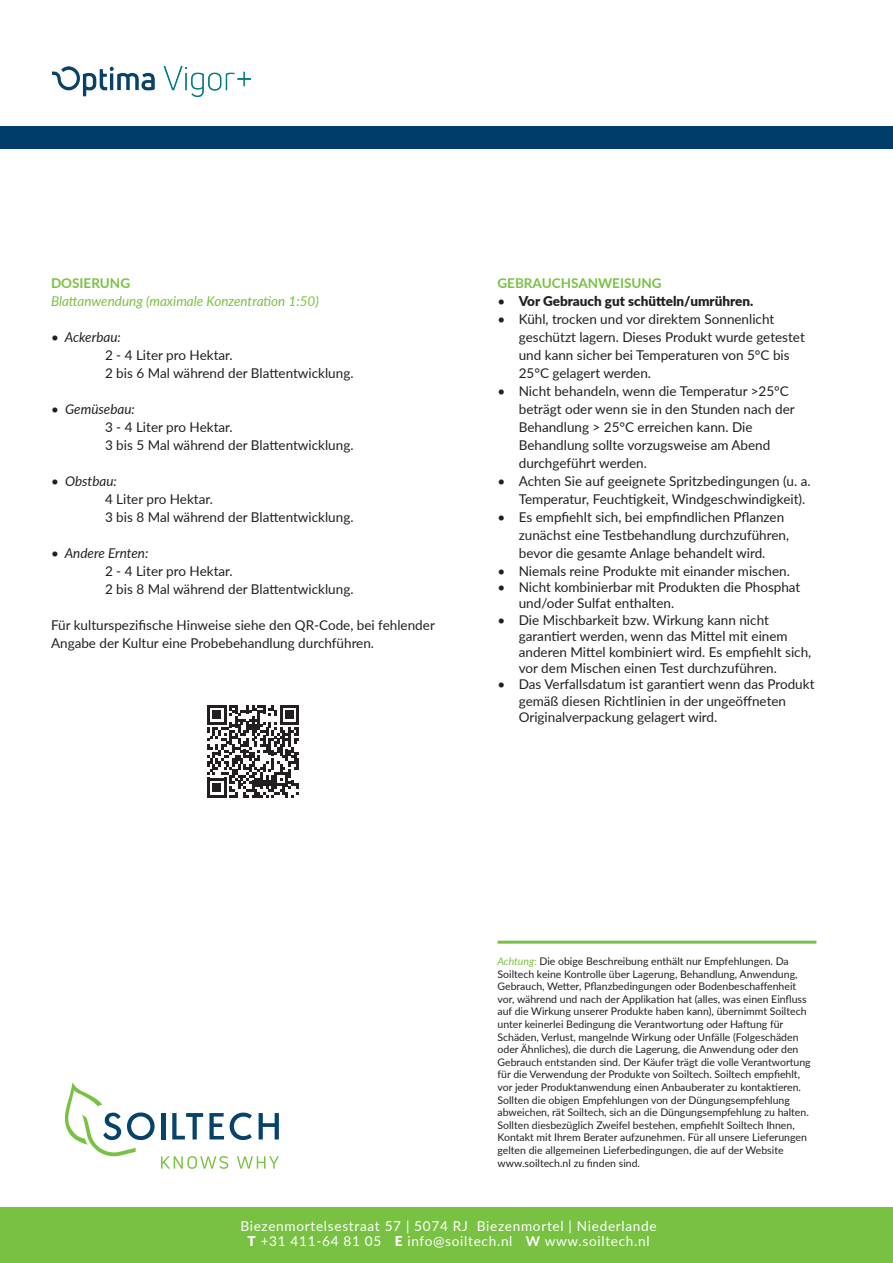
<style>
.page{position:relative;width:893px;height:1263px;background:#fff}
.page>*{position:absolute;margin:0;border:0;box-sizing:border-box;transform-origin:0 0}
.t1{font:13.65px "Lato";letter-spacing:.05em;color:#fff}
.t2{font:13.5px/18px "Lato";color:#231f20}
.t3{font:italic 13.5px "Lato";color:#231f20}
.t4{font:italic 13.5px "Lato";color:#79c142}
.t5{font:900 13.5px "Lato";color:#231f20}
.t6{font:700 13.5px "Lato";color:#79c142}
.t7{font:10.5px/12.6px "Lato";color:#231f20}
.s1{font-weight:400}
.s2{font-style:italic;color:#79c142}
.s3{color:#79c142}
.s4{font-weight:900}
.s5{font-weight:700}
</style>
<div class="page">
<div style="left:0;top:1208px;width:893px;height:55px;background:#79c142"></div>
<hr style="left:497px;top:941px;width:319px;height:3px;background:#79c142">
<div style="left:0;top:126px;width:893px;height:23px;background:#003d6a"></div>
<svg style="left:64px;top:1082px;width:215px;height:87px"></svg>
<img style="left:52px;top:67px;width:199px;height:30px">
<svg style="left:207px;top:705px;width:92px;height:92px"></svg>
<p class="t6" style="left:51px;top:273px;width:81px">DOSIERUNG</p>
<p class="t4" style="left:51px;top:291px;width:269px">Blattanwendung (maximale Konzentration 1:50)</p>
<p class="t3" style="left:51px;top:327px;width:71px">• Ackerbau:</p>
<p class="t2" style="left:105px;top:346px;width:129px">2 - 4 Liter pro Hektar.</p>
<p class="t2" style="left:105px;top:364px;width:250px">2 bis 6 Mal während der Blattentwicklung.</p>
<p class="t3" style="left:51px;top:399px;width:85px">• Gemüsebau:</p>
<p class="t2" style="left:105px;top:418px;width:129px">3 - 4 Liter pro Hektar.</p>
<p class="t2" style="left:105px;top:436px;width:250px">3 bis 5 Mal während der Blattentwicklung.</p>
<p class="t3" style="left:51px;top:471px;width:67px">• Obstbau:</p>
<p class="t2" style="left:105px;top:490px;width:109px">4 Liter pro Hektar.</p>
<p class="t2" style="left:105px;top:508px;width:250px">3 bis 8 Mal während der Blattentwicklung.</p>
<p class="t3" style="left:51px;top:543px;width:99px">• Andere Ernten:</p>
<p class="t2" style="left:105px;top:562px;width:129px">2 - 4 Liter pro Hektar.</p>
<p class="t2" style="left:105px;top:580px;width:250px">2 bis 8 Mal während der Blattentwicklung.</p>
<p class="t2" style="left:51px;top:616px;width:385px">Für kulturspezifische Hinweise siehe den QR-Code, bei fehlender<br>Angabe der Kultur eine Probebehandlung durchführen.</p>
<p class="t6" style="left:497px;top:273px;width:166px">GEBRAUCHSANWEISUNG</p>
<p class="t5" style="left:497px;top:291px;width:257px"><span class="s1">•</span> Vor Gebrauch gut schütteln/umrühren.</p>
<p class="t2" style="left:519px;top:310px;width:288px;text-indent:-21px">• Kühl, trocken und vor direktem Sonnenlicht geschützt lagern. Dieses Produkt wurde getestet und kann sicher bei Temperaturen von 5°C bis 25°C gelagert werden.</p>
<p class="t2" style="left:519px;top:382px;width:278px;text-indent:-21px">• Nicht behandeln, wenn die Temperatur &gt;25°C beträgt oder wenn sie in den Stunden nach der</p>
<p class="t2" style="left:519px;top:418px;width:253px">Behandlung &gt; 25°C erreichen kann. Die<br>Behandlung sollte vorzugsweise am Abend</p>
<p class="t2" style="left:519px;top:454px;width:130px">durchgeführt werden.</p>
<p class="t2" style="left:519px;top:472px;width:293px;text-indent:-21px">• Achten Sie auf geeignete Spritzbedingungen (u. a.<br>Temperatur, Feuchtigkeit, Windgeschwindigkeit).</p>
<p class="t2" style="left:519px;top:508px;width:272px;text-indent:-21px">• Es empfiehlt sich, bei empfindlichen Pflanzen zunächst eine Testbehandlung durchzuführen, bevor die gesamte Anlage behandelt wird.</p>
<p class="t2" style="left:497px;top:562px;width:294px">• Niemals reine Produkte mit einander mischen.</p>
<p class="t2" style="left:519px;top:579px;width:283px;line-height:16.2px;text-indent:-21px">• Nicht kombinierbar mit Produkten die Phosphat und/oder Sulfat enthalten.</p>
<p class="t2" style="left:497px;top:610px;width:273px">• Die Mischbarkeit bzw. Wirkung kann nicht</p>
<p class="t2" style="left:519px;top:627px;width:294px;line-height:16.2px">garantiert werden, wenn das Mittel mit einem anderen Mittel kombiniert wird. Es empfiehlt sich, vor dem Mischen einen Test durchzuführen.</p>
<p class="t2" style="left:497px;top:675px;width:318px">• Das Verfallsdatum ist garantiert wenn das Produkt</p>
<p class="t2" style="left:519px;top:691px;width:269px">gemäß diesen Richtlinien in der ungeöffneten</p>
<p class="t2" style="left:519px;top:707px;width:200px">Originalverpackung gelagert wird.</p>
<p class="t7" style="left:497px;top:954px;width:315px"><span class="s2">Achtung</span><span class="s3">:</span> Die obige Beschreibung enthält nur Empfehlungen. Da Soiltech keine Kontrolle über Lagerung, Behandlung, Anwendung, Gebrauch, Wetter, Pflanzbedingungen oder Bodenbeschaffenheit vor, während und nach der Applikation hat (alles, was einen Einfluss auf die Wirkung unserer Produkte haben kann), übernimmt Soiltech unter keinerlei Bedingung die Verantwortung oder Haftung für Schäden, Verlust, mangelnde Wirkung oder Unfälle (Folgeschäden oder Ähnliches), die durch die Lagerung, die Anwendung oder den Gebrauch entstanden sind. Der Käufer trägt die volle Verantwortung für die Verwendung der Produkte von Soiltech. Soiltech empfiehlt, vor jeder Produktanwendung einen Anbauberater zu kontaktieren.<br>Sollten die obigen Empfehlungen von der Düngungsempfehlung abweichen, rät Soiltech, sich an die Düngungsempfehlung zu halten.<br>Sollten diesbezüglich Zweifel bestehen, empfiehlt Soiltech Ihnen, Kontakt mit Ihrem Berater aufzunehmen. Für all unsere Lieferungen gelten die allgemeinen Lieferbedingungen, die auf der Website www.soiltech.nl zu finden sind.</p>
<p class="t1" style="left:240px;top:1216px;width:418px">Biezenmortelsestraat 57 | 5074 RJ Biezenmortel | Niederlande</p>
<p class="t1" style="left:247px;top:1231px;width:404px"><span class="s4">T</span> +31 411-64 81 05 <span class="s4">E</span> info@soiltech.nl <span class="s5">W</span> www.soiltech.nl</p>
</div>
